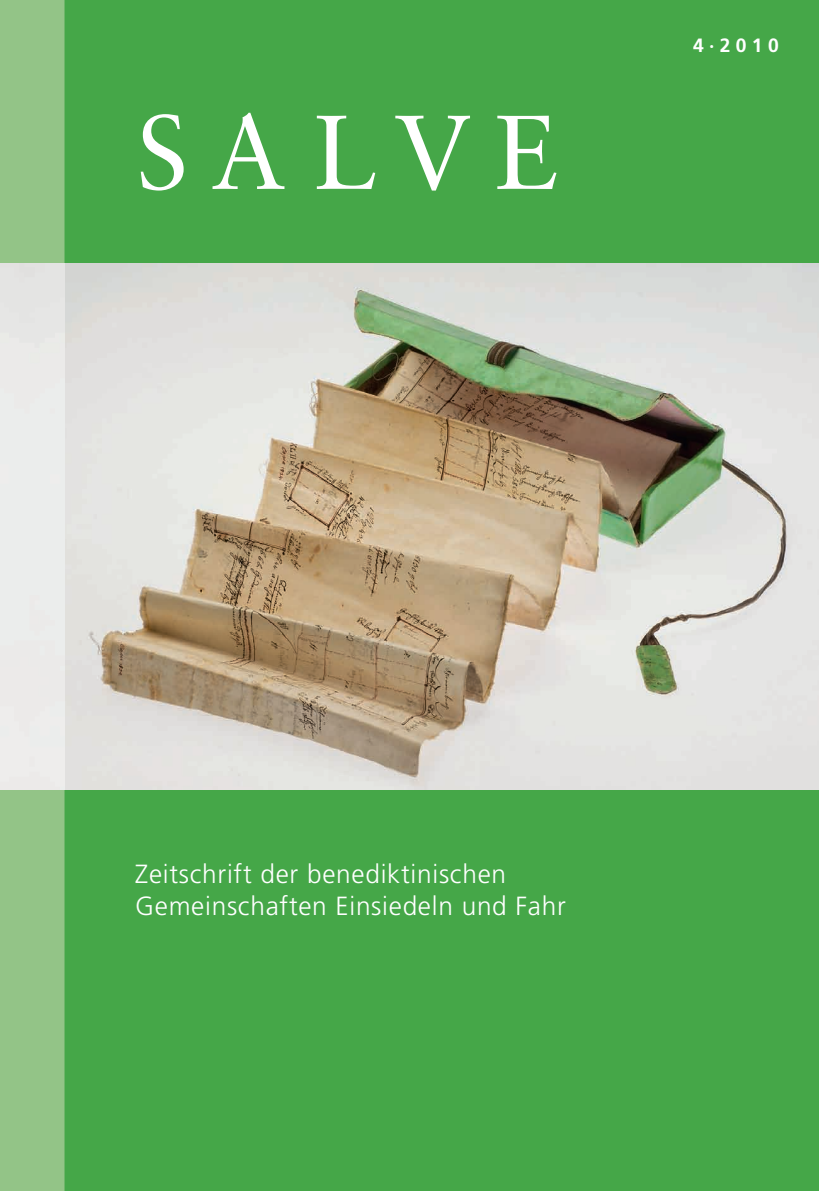
<style>
.page{position:relative;width:819px;height:1191px;background:#fff}
.page>*{position:absolute;margin:0;border:0;box-sizing:border-box;transform-origin:0 0}
.t1{font:105px "Sabon";letter-spacing:.215em;color:#fff}
.t2{font:300 26.25px/31.5px "Frutiger";letter-spacing:.025em;color:#fff}
.t3{font:700 19.25px "Frutiger";color:#fff}
</style>
<div class="page">
<div style="left:0;top:0;width:818px;height:1191px;background:#45a748"></div>
<img style="left:64px;top:263px;width:754px;height:526px">
<div style="left:0;top:0;width:64px;height:1191px;background:#93c487"></div>
<img style="left:0;top:263px;width:64px;height:526px">
<h1 class="t1" style="left:136px;top:109px;width:423px">SALVE</h1>
<p class="t3" style="left:693px;top:38px;width:87px">4·2010</p>
<p class="t2" style="left:135px;top:860px;width:432px">Zeitschrift der benediktinischen<br>Gemeinschaften Einsiedeln und Fahr</p>
</div>
